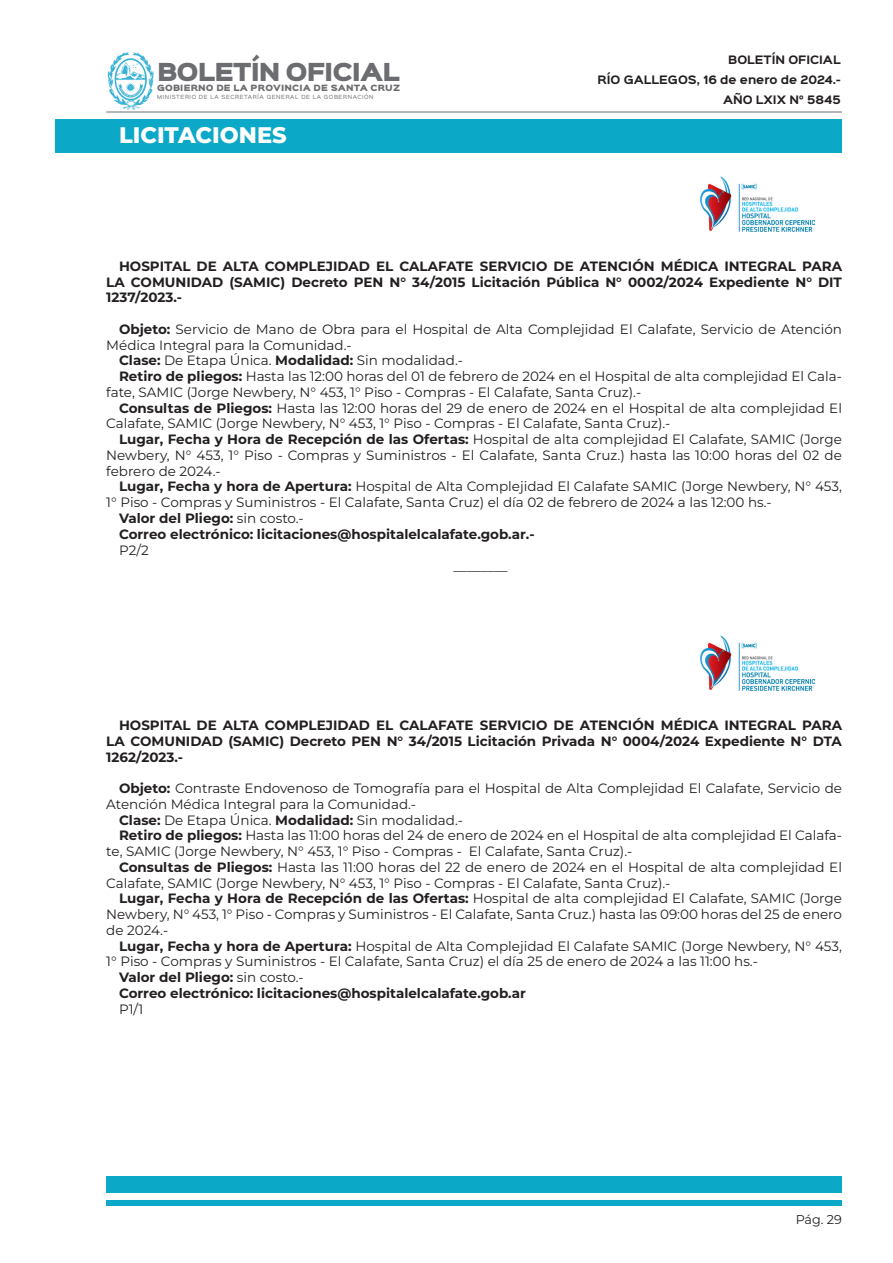
<style>
.page{position:relative;width:893px;height:1263px;background:#fff}
.page>*{position:absolute;margin:0;border:0;box-sizing:border-box;transform-origin:0 0}
.t1{font:800 22.5px "Montserrat";color:#fff}
.t2{font:22.35px "Sinkin Sans 900 X Black";letter-spacing:-.04em;color:#6c6d70}
.t3{font:13.5px/15.8px "Montserrat";color:#231f20}
.t4{font:700 13.5px/15.8px "Montserrat";color:#231f20;text-align:justify}
.t5{font:12.75px "Montserrat";color:#231f20}
.t6{font:700 10.5px/20px "Sinkin Sans 700";color:#231f20;text-align:right}
.t7{font:7.8px "Sinkin Sans 900 X Black";letter-spacing:.02em;color:#6c6d70}
.t8{font:5.1px "Sinkin Sans 400";letter-spacing:.12em;color:#6c6d70}
.s1{font-weight:700}
.s2{font-weight:400}
</style>
<div class="page">
<img style="left:107px;top:52px;width:47px;height:57px">
<hr style="left:106px;top:112px;width:736px;height:1px;background:#6c6d70">
<div style="left:55px;top:119px;width:787px;height:33px;background:#0ba9c7"></div>
<img style="left:700px;top:176px;width:115px;height:56px">
<img style="left:700px;top:636px;width:115px;height:55px">
<div style="left:106px;top:1177px;width:736px;height:16px;background:#0ba9c7"></div>
<div style="left:106px;top:1200px;width:736px;height:5px;background:#0ba9c7"></div>
<h2 class="t2" style="left:157px;top:61px;width:244px">BOLETÍN OFICIAL</h2>
<p class="t7" style="left:157px;top:84px;width:245px">GOBIERNO DE LA PROVINCIA DE SANTA CRUZ</p>
<p class="t8" style="left:157px;top:93px;width:218px">MINISTERIO DE LA SECRETARÍA GENERAL DE LA GOBERNACIÓN</p>
<p class="t1" style="left:119px;top:120px;width:169px">LICITACIONES</p>
<p class="t6" style="left:597px;top:50px;width:245px">BOLETÍN OFICIAL<br>RÍO GALLEGOS, 16 de enero de 2024.-<br>AÑO LXIX N° 5845</p>
<p class="t4" style="left:106px;top:257px;width:737px;text-indent:13px">HOSPITAL DE ALTA COMPLEJIDAD EL CALAFATE SERVICIO DE ATENCIÓN MÉDICA INTEGRAL PARA LA COMUNIDAD (SAMIC) Decreto PEN N° 34/2015 Licitación Pública N° 0002/2024 Expediente N° DIT 1237/2023.-</p>
<p class="t3" style="left:106px;top:321px;width:737px;text-indent:13px"><span class="s1">Objeto:</span> Servicio de Mano de Obra para el Hospital de Alta Complejidad El Calafate, Servicio de Atención<br>Médica Integral para la Comunidad.-</p>
<p class="t3" style="left:119px;top:352px;width:345px"><span class="s1">Clase:</span> De Etapa Única. <span class="s1">Modalidad:</span> Sin modalidad.-</p>
<p class="t3" style="left:106px;top:368px;width:737px;text-indent:13px"><span class="s1">Retiro de pliegos:</span> Hasta las 12:00 horas del 01 de febrero de 2024 en el Hospital de alta complejidad El Cala&shy;fate, SAMIC (Jorge Newbery, N° 453, 1° Piso - Compras - El Calafate, Santa Cruz).-</p>
<p class="t3" style="left:106px;top:399px;width:737px;text-indent:13px"><span class="s1">Consultas de Pliegos:</span> Hasta las 12:00 horas del 29 de enero de 2024 en el Hospital de alta complejidad El<br>Calafate, SAMIC (Jorge Newbery, N° 453, 1° Piso - Compras - El Calafate, Santa Cruz).-</p>
<p class="t3" style="left:106px;top:431px;width:737px;text-align:justify;text-indent:13px"><span class="s1">Lugar, Fecha y Hora de Recepción de las Ofertas:</span> Hospital de alta complejidad El Calafate, SAMIC (Jorge Newbery, N° 453, 1° Piso - Compras y Suministros - El Calafate, Santa Cruz.) hasta las 10:00 horas del 02 de febrero de 2024.-</p>
<p class="t3" style="left:106px;top:478px;width:737px;text-indent:13px"><span class="s1">Lugar, Fecha y hora de Apertura:</span> Hospital de Alta Complejidad El Calafate SAMIC (Jorge Newbery, N° 453,<br>1° Piso - Compras y Suministros - El Calafate, Santa Cruz) el día 02 de febrero de 2024 a las 12:00 hs.-</p>
<p class="t4" style="left:119px;top:509px;width:186px">Valor del Pliego: <span class="s2">sin costo.-</span></p>
<p class="t4" style="left:119px;top:526px;width:417px">Correo electrónico: licitaciones@hospitalelcalafate.gob.ar.-</p>
<p class="t3" style="left:119px;top:542px;width:31px">P2/2</p>
<p class="t3" style="left:453px;top:558px;width:55px">________</p>
<p class="t4" style="left:106px;top:717px;width:737px;text-indent:13px">HOSPITAL DE ALTA COMPLEJIDAD EL CALAFATE SERVICIO DE ATENCIÓN MÉDICA INTEGRAL PARA LA COMUNIDAD (SAMIC) Decreto PEN N° 34/2015 Licitación Privada N° 0004/2024 Expediente N° DTA 1262/2023.-</p>
<p class="t3" style="left:106px;top:780px;width:737px;text-indent:13px"><span class="s1">Objeto:</span> Contraste Endovenoso de Tomografía para el Hospital de Alta Complejidad El Calafate, Servicio de<br>Atención Médica Integral para la Comunidad.-</p>
<p class="t3" style="left:119px;top:811px;width:345px"><span class="s1">Clase:</span> De Etapa Única. <span class="s1">Modalidad:</span> Sin modalidad.-</p>
<p class="t3" style="left:106px;top:827px;width:737px;text-indent:13px"><span class="s1">Retiro de pliegos:</span> Hasta las 11:00 horas del 24 de enero de 2024 en el Hospital de alta complejidad El Calafa&shy;te, SAMIC (Jorge Newbery, N° 453, 1° Piso - Compras - El Calafate, Santa Cruz).-</p>
<p class="t3" style="left:106px;top:859px;width:737px;text-indent:13px"><span class="s1">Consultas de Pliegos:</span> Hasta las 11:00 horas del 22 de enero de 2024 en el Hospital de alta complejidad El<br>Calafate, SAMIC (Jorge Newbery, N° 453, 1° Piso - Compras - El Calafate, Santa Cruz).-</p>
<p class="t3" style="left:106px;top:890px;width:737px;text-align:justify;text-indent:13px"><span class="s1">Lugar, Fecha y Hora de Recepción de las Ofertas:</span> Hospital de alta complejidad El Calafate, SAMIC (Jorge Newbery, N° 453, 1° Piso - Compras y Suministros - El Calafate, Santa Cruz.) hasta las 09:00 horas del 25 de enero de 2024.-</p>
<p class="t3" style="left:106px;top:937px;width:737px;text-indent:13px"><span class="s1">Lugar, Fecha y hora de Apertura:</span> Hospital de Alta Complejidad El Calafate SAMIC (Jorge Newbery, N° 453,<br>1° Piso - Compras y Suministros - El Calafate, Santa Cruz) el día 25 de enero de 2024 a las 11:00 hs.-</p>
<p class="t4" style="left:119px;top:969px;width:186px">Valor del Pliego: <span class="s2">sin costo.-</span></p>
<p class="t4" style="left:119px;top:985px;width:409px">Correo electrónico: licitaciones@hospitalelcalafate.gob.ar</p>
<p class="t3" style="left:119px;top:1001px;width:26px">P1/1</p>
<p class="t5" style="left:796px;top:1211px;width:48px">Pág. 29</p>
</div>
